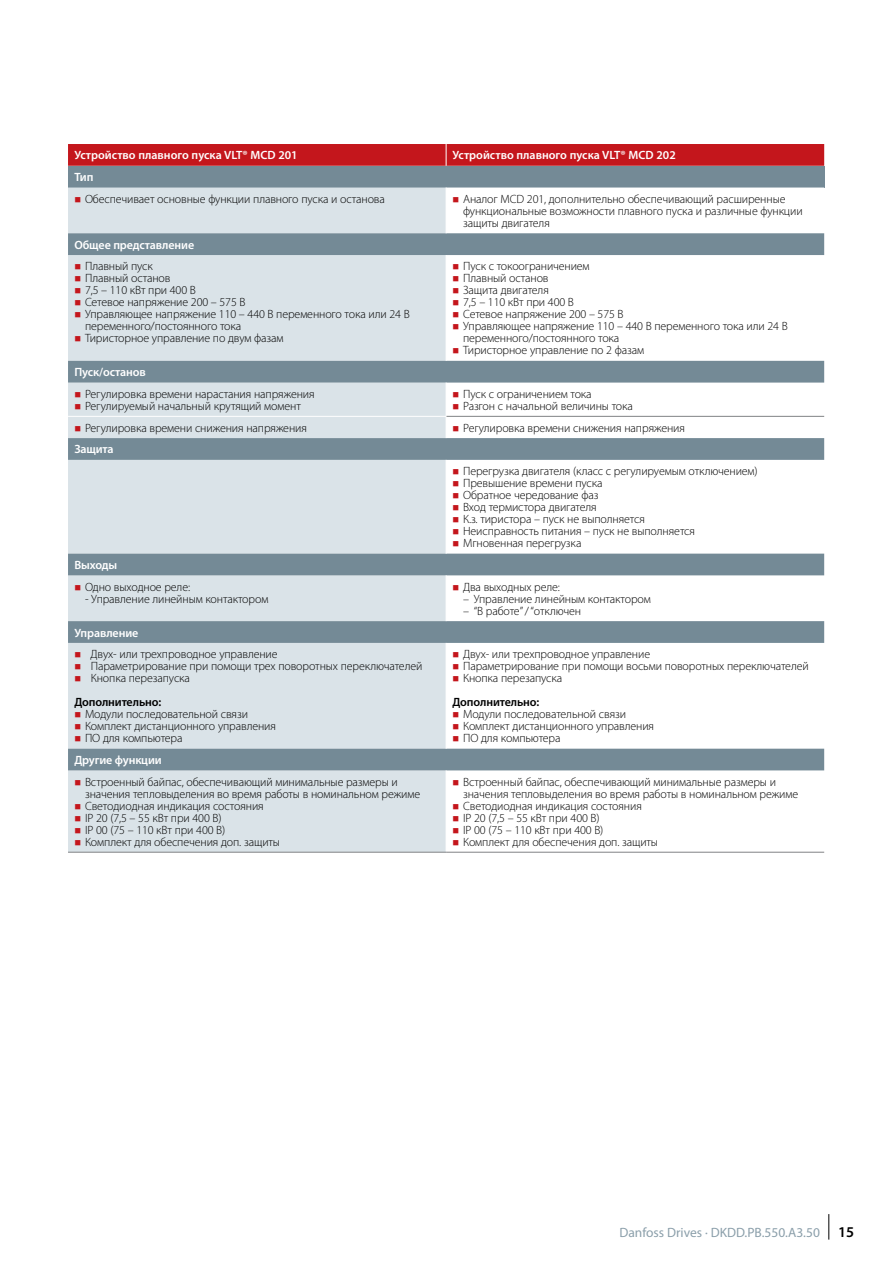
<style>
.page{position:relative;width:893px;height:1263px;background:#fff}
.page>*{position:absolute;margin:0;border:0;box-sizing:border-box;transform-origin:0 0}
.t1{font:13.5px "Myriad Pro";color:#8b9faa}
.t2{font:300 12px/12px "Myriad Pro";letter-spacing:-.01em;color:#000}
.t3{font:600 12px "Myriad Pro";letter-spacing:-.01em;color:#fff}
.s1{color:#c4161c}
.s2{font-weight:600}
.s3{font-weight:600;font-size:15px;color:#000}
</style>
<div class="page">
<svg style="left:828px;top:1214px;width:1px;height:25px"></svg>
<div style="left:68px;top:166px;width:756px;height:22px;background:#748a96"></div>
<div style="left:68px;top:188px;width:378px;height:664px;background:#dae3e8"></div>
<svg style="left:68px;top:233px;width:756px;height:537px"></svg>
<hr style="left:68px;top:416px;width:378px;height:1px;background:#fff">
<div style="left:68px;top:144px;width:756px;height:22px;background:#c4161c"></div>
<hr style="left:446px;top:255px;width:1px;height:106px;background:#fff">
<hr style="left:446px;top:383px;width:1px;height:33px;background:#fff">
<svg style="left:446px;top:417px;width:1px;height:21px"></svg>
<hr style="left:446px;top:460px;width:1px;height:94px;background:#fff">
<hr style="left:446px;top:575px;width:1px;height:46px;background:#fff">
<hr style="left:446px;top:643px;width:1px;height:106px;background:#fff">
<hr style="left:446px;top:416px;width:378px;height:1px;background:#808285">
<hr style="left:68px;top:852px;width:378px;height:1px;background:#808285">
<hr style="left:446px;top:852px;width:378px;height:1px;background:#808285">
<p class="t3" style="left:74px;top:149px;width:225px">Устройство плавного пуска VLT® MCD 201</p>
<p class="t3" style="left:452px;top:149px;width:225px">Устройство плавного пуска VLT® MCD 202</p>
<p class="t3" style="left:74px;top:170px;width:21px">Тип</p>
<p class="t2" style="left:74px;top:193px;width:312px"><span class="s1">■</span> Обеспечивает основные функции плавного пуска и останова</p>
<p class="t2" style="left:463px;top:193px;width:341px;text-indent:-11px"><span class="s1">■</span> Аналог MCD 201, дополнительно обеспечивающий расширенные функциональные возможности плавного пуска и различные функции защиты двигателя</p>
<p class="t3" style="left:74px;top:238px;width:121px">Общее представление</p>
<p class="t2" style="left:74px;top:261px;width:80px"><span class="s1">■</span> Плавный пуск</p>
<p class="t2" style="left:74px;top:273px;width:98px"><span class="s1">■</span> Плавный останов</p>
<p class="t2" style="left:74px;top:285px;width:123px"><span class="s1">■</span> 7,5 – 110 кВт при 400 В</p>
<p class="t2" style="left:74px;top:297px;width:173px"><span class="s1">■</span> Сетевое напряжение 200 – 575 В</p>
<p class="t2" style="left:85px;top:309px;width:326px;text-indent:-11px"><span class="s1">■</span> Управляющее напряжение 110 – 440 В переменного тока или 24 В переменного/постоянного тока</p>
<p class="t2" style="left:74px;top:333px;width:211px"><span class="s1">■</span> Тиристорное управление по двум фазам</p>
<p class="t2" style="left:452px;top:261px;width:139px"><span class="s1">■</span> Пуск с токоограничением</p>
<p class="t2" style="left:452px;top:273px;width:98px"><span class="s1">■</span> Плавный останов</p>
<p class="t2" style="left:452px;top:285px;width:98px"><span class="s1">■</span> Защита двигателя</p>
<p class="t2" style="left:452px;top:297px;width:123px"><span class="s1">■</span> 7,5 – 110 кВт при 400 В</p>
<p class="t2" style="left:452px;top:309px;width:173px"><span class="s1">■</span> Сетевое напряжение 200 – 575 В</p>
<p class="t2" style="left:463px;top:321px;width:326px;text-indent:-11px"><span class="s1">■</span> Управляющее напряжение 110 – 440 В переменного тока или 24 В переменного/постоянного тока</p>
<p class="t2" style="left:452px;top:345px;width:193px"><span class="s1">■</span> Тиристорное управление по 2 фазам</p>
<p class="t3" style="left:74px;top:365px;width:73px">Пуск/останов</p>
<p class="t2" style="left:74px;top:388px;width:242px"><span class="s1">■</span> Регулировка времени нарастания напряжения</p>
<p class="t2" style="left:74px;top:400px;width:228px"><span class="s1">■</span> Регулируемый начальный крутящий момент</p>
<p class="t2" style="left:452px;top:388px;width:141px"><span class="s1">■</span> Пуск с ограничением тока</p>
<p class="t2" style="left:452px;top:400px;width:182px"><span class="s1">■</span> Разгон с начальной величины тока</p>
<p class="t2" style="left:74px;top:422px;width:234px"><span class="s1">■</span> Регулировка времени снижения напряжения</p>
<p class="t2" style="left:452px;top:422px;width:234px"><span class="s1">■</span> Регулировка времени снижения напряжения</p>
<p class="t3" style="left:74px;top:443px;width:41px">Защита</p>
<p class="t2" style="left:452px;top:465px;width:307px"><span class="s1">■</span> Перегрузка двигателя (класс с регулируемым отключением)</p>
<p class="t2" style="left:452px;top:477px;width:152px"><span class="s1">■</span> Превышение времени пуска</p>
<p class="t2" style="left:452px;top:489px;width:147px"><span class="s1">■</span> Обратное чередование фаз</p>
<p class="t2" style="left:452px;top:501px;width:146px"><span class="s1">■</span> Вход термистора двигателя</p>
<p class="t2" style="left:452px;top:513px;width:194px"><span class="s1">■</span> К.з. тиристора – пуск не выполняется</p>
<p class="t2" style="left:452px;top:525px;width:244px"><span class="s1">■</span> Неисправность питания – пуск не выполняется</p>
<p class="t2" style="left:452px;top:537px;width:130px"><span class="s1">■</span> Мгновенная перегрузка</p>
<p class="t3" style="left:74px;top:558px;width:44px">Выходы</p>
<p class="t2" style="left:74px;top:581px;width:117px"><span class="s1">■</span> Одно выходное реле:</p>
<p class="t2" style="left:85px;top:593px;width:185px">- Управление линейным контактором</p>
<p class="t2" style="left:452px;top:581px;width:109px"><span class="s1">■</span> Два выходных реле:</p>
<p class="t2" style="left:463px;top:593px;width:189px">– Управление линейным контактором</p>
<p class="t2" style="left:463px;top:605px;width:120px">– “В работе” / “отключен</p>
<p class="t3" style="left:74px;top:626px;width:65px">Управление</p>
<p class="t2" style="left:74px;top:648px;width:205px"><span class="s1">■</span> Двух- или трехпроводное управление</p>
<p class="t2" style="left:74px;top:660px;width:349px"><span class="s1">■</span> Параметрирование при помощи трех поворотных переключателей</p>
<p class="t2" style="left:74px;top:666px;width:117px;line-height:24px"><span class="s1">■</span> Кнопка перезапуска<br><span class="s2">Дополнительно:</span></p>
<p class="t2" style="left:74px;top:708px;width:175px"><span class="s1">■</span> Модули последовательной связи</p>
<p class="t2" style="left:74px;top:720px;width:203px"><span class="s1">■</span> Комплект дистанционного управления</p>
<p class="t2" style="left:74px;top:732px;width:110px"><span class="s1">■</span> ПО для компьютера</p>
<p class="t3" style="left:74px;top:753px;width:89px">Другие функции</p>
<p class="t2" style="left:85px;top:776px;width:337px;text-indent:-11px"><span class="s1">■</span> Встроенный байпас, обеспечивающий минимальные размеры и значения тепловыделения во время работы в номинальном режиме</p>
<p class="t2" style="left:74px;top:800px;width:191px"><span class="s1">■</span> Светодиодная индикация состояния</p>
<p class="t2" style="left:74px;top:812px;width:149px"><span class="s1">■</span> IP 20 (7,5 – 55 кВт при 400 В)</p>
<p class="t2" style="left:74px;top:824px;width:152px"><span class="s1">■</span> IP 00 (75 – 110 кВт при 400 В)</p>
<p class="t2" style="left:74px;top:836px;width:207px"><span class="s1">■</span> Комплект для обеспечения доп. защиты</p>
<p class="t2" style="left:452px;top:648px;width:199px"><span class="s1">■</span> Двух- или трехпроводное управление</p>
<p class="t2" style="left:452px;top:660px;width:358px"><span class="s1">■</span> Параметрирование при помощи восьми поворотных переключателей</p>
<p class="t2" style="left:452px;top:666px;width:111px;line-height:24px"><span class="s1">■</span> Кнопка перезапуска<br><span class="s2">Дополнительно:</span></p>
<p class="t2" style="left:452px;top:708px;width:175px"><span class="s1">■</span> Модули последовательной связи</p>
<p class="t2" style="left:452px;top:720px;width:203px"><span class="s1">■</span> Комплект дистанционного управления</p>
<p class="t2" style="left:452px;top:732px;width:110px"><span class="s1">■</span> ПО для компьютера</p>
<p class="t2" style="left:463px;top:776px;width:337px;text-indent:-11px"><span class="s1">■</span> Встроенный байпас, обеспечивающий минимальные размеры и значения тепловыделения во время работы в номинальном режиме</p>
<p class="t2" style="left:452px;top:800px;width:191px"><span class="s1">■</span> Светодиодная индикация состояния</p>
<p class="t2" style="left:452px;top:812px;width:149px"><span class="s1">■</span> IP 20 (7,5 – 55 кВт при 400 В)</p>
<p class="t2" style="left:452px;top:824px;width:152px"><span class="s1">■</span> IP 00 (75 – 110 кВт при 400 В)</p>
<p class="t2" style="left:452px;top:836px;width:207px"><span class="s1">■</span> Комплект для обеспечения доп. защиты</p>
<p class="t1" style="left:619px;top:1224px;width:236px">Danfoss Drives · DKDD.PB.550.A3.50 <span class="s3">15</span></p>
</div>
